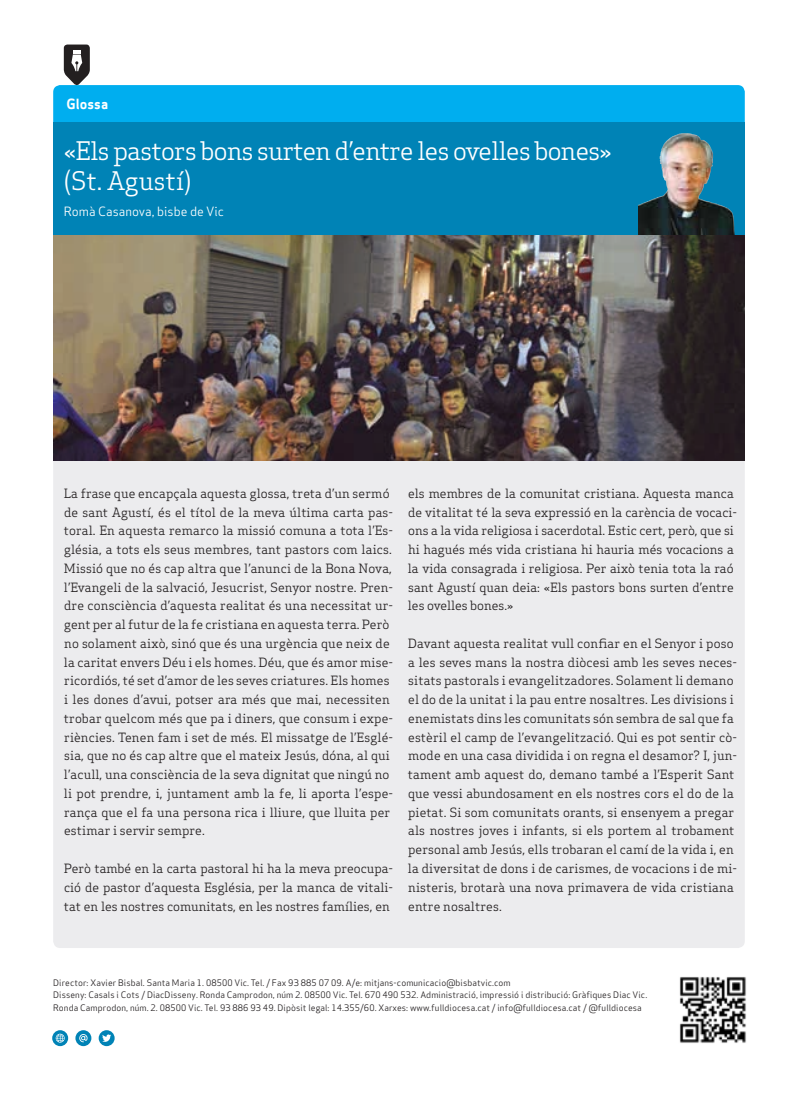
<style>
.page{position:relative;width:798px;height:1099px;background:#fff}
.page>*{position:absolute;margin:0;border:0;box-sizing:border-box;transform-origin:0 0}
.Subtitol_Secció{font:25px/30px "Apex Serif";letter-spacing:-.025em;color:#fff}
.Titular_Secció_Petit{font:13.75px "Apex Sans Bold T";color:#fff}
.Text_General{font:12.5px/18.8px "Apex Serif";letter-spacing:.01em;color:#231f20}
.Titulars{font:12.5px "Apex Sans Book T";color:#fff}
.Titulars-2{font:8.75px/12.5px "Apex Sans Book T";letter-spacing:.01em;color:#231f20}
</style>
<div class="page">
<img style="left:679px;top:977px;width:67px;height:66px">
<svg style="left:52px;top:1030px;width:16px;height:16px"></svg>
<svg style="left:56px;top:1033px;width:9px;height:9px"></svg>
<svg style="left:75px;top:1030px;width:16px;height:16px"></svg>
<svg style="left:79px;top:1033px;width:9px;height:9px"></svg>
<svg style="left:99px;top:1030px;width:16px;height:16px"></svg>
<svg style="left:102px;top:1034px;width:9px;height:8px"></svg>
<div style="left:53px;top:123px;width:691px;height:112px;background:#0083b6"></div>
<svg style="left:53px;top:45px;width:691px;height:78px"></svg>
<div style="left:53px;top:460px;width:691px;height:488px;background:#ececee"></div>
<img style="left:638px;top:133px;width:95px;height:102px">
<img style="left:53px;top:235px;width:691px;height:225px">
<p class="Titular_Secció_Petit" style="left:67px;top:95px;width:43px">Glossa</p>
<p class="Subtitol_Secció" style="left:64px;top:136px;width:549px">«Els pastors bons surten d’entre les ovelles bones» (St. Agustí)</p>
<p class="Titulars" style="left:64px;top:204px;width:162px">Romà Casanova, bisbe de Vic</p>
<p class="Text_General" style="left:64px;top:483px;width:331px">La frase que encapçala aquesta glossa, treta d’un sermó de sant Agustí, és el títol de la meva última carta pas&shy;toral. En aquesta remarco la missió comuna a tota l’Es&shy;glésia, a tots els seus membres, tant pastors com laics.<br>Missió que no és cap altra que l’anunci de la Bona Nova, l’Evangeli de la salvació, Jesucrist, Senyor nostre. Pren&shy;dre consciència d’aquesta realitat és una necessitat ur&shy;gent per al futur de la fe cristiana en aquesta terra. Però no solament això, sinó que és una urgència que neix de la caritat envers Déu i els homes. Déu, que és amor mise&shy;ricordiós, té set d’amor de les seves criatures. Els homes i les dones d’avui, potser ara més que mai, necessiten trobar quelcom més que pa i diners, que consum i expe&shy;riències. Tenen fam i set de més. El missatge de l’Esglé&shy;sia, que no és cap altre que el mateix Jesús, dóna, al qui l’acull, una consciència de la seva dignitat que ningú no li pot prendre, i, juntament amb la fe, li aporta l’espe&shy;rança que el fa una persona rica i lliure, que lluita per estimar i servir sempre.</p>
<p class="Text_General" style="left:64px;top:858px;width:330px;text-align:justify">Però també en la carta pastoral hi ha la meva preocupa&shy;ció de pastor d’aquesta Església, per la manca de vitali&shy;tat en les nostres comunitats, en les nostres famílies, en</p>
<p class="Text_General" style="left:408px;top:483px;width:330px">els membres de la comunitat cristiana. Aquesta manca de vitalitat té la seva expressió en la carència de vocaci&shy;ons a la vida religiosa i sacerdotal. Estic cert, però, que si hi hagués més vida cristiana hi hauria més vocacions a la vida consagrada i religiosa. Per això tenia tota la raó sant Agustí quan deia: «Els pastors bons surten d’entre les ovelles bones.»</p>
<p class="Text_General" style="left:408px;top:633px;width:331px">Davant aquesta realitat vull confiar en el Senyor i poso a les seves mans la nostra diòcesi amb les seves neces&shy;sitats pastorals i evangelitzadores. Solament li demano el do de la unitat i la pau entre nosaltres. Les divisions i enemistats dins les comunitats són sembra de sal que fa estèril el camp de l’evangelització. Qui es pot sentir cò&shy;mode en una casa dividida i on regna el desamor? I, jun&shy;tament amb aquest do, demano també a l’Esperit Sant que vessi abundosament en els nostres cors el do de la pietat. Si som comunitats orants, si ensenyem a pregar als nostres joves i infants, si els portem al trobament personal amb Jesús, ells trobaran el camí de la vida i, en la diversitat de dons i de carismes, de vocacions i de mi&shy;nisteris, brotarà una nova primavera de vida cristiana entre nosaltres.</p>
<p class="Titulars-2" style="left:53px;top:976px;width:459px">Director: Xavier Bisbal. Santa Maria 1. 08500 Vic. Tel. / Fax 93 885 07 09. A/e: mitjans-comunicacio@bisbatvic.com</p>
<p class="Titulars-2" style="left:53px;top:988px;width:595px">Disseny: Casals i Cots / DiacDisseny. Ronda Camprodon, núm 2. 08500 Vic. Tel. 670 490 532. Administració, impressió i distribució: Gràfiques Diac Vic.<br>Ronda Camprodon, núm. 2. 08500 Vic. Tel. 93 886 93 49. Dipòsit legal: 14.355/60. Xarxes: www.fulldiocesa.cat / info@fulldiocesa.cat / @fulldiocesa</p>
</div>
